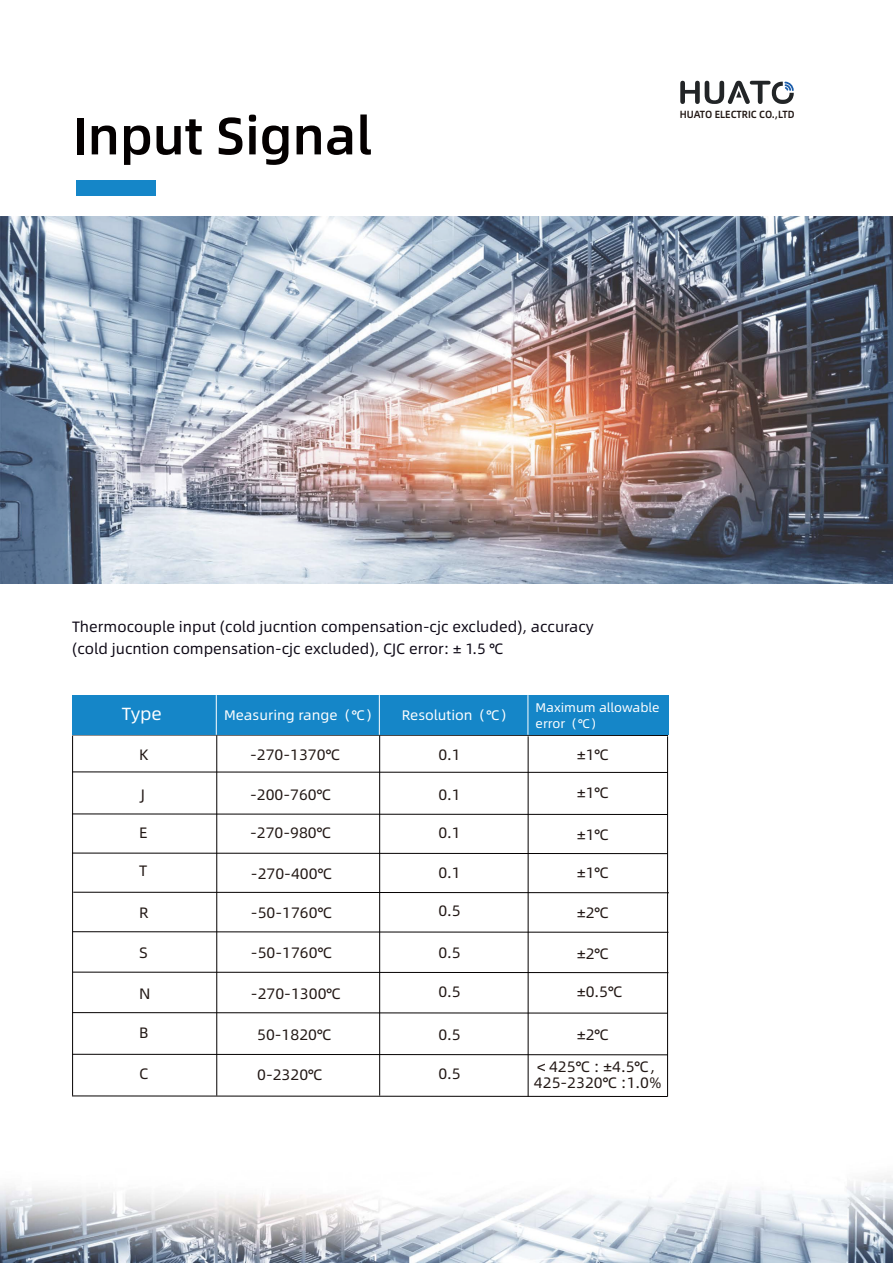
<style>
.page{position:relative;width:893px;height:1263px;background:#fff}
.page>*{position:absolute;margin:0;border:0;box-sizing:border-box;transform-origin:0 0}
.t1{font:52.5px "Alibaba Pu Hui Ti M";color:#040000}
.t2{font:17.55px "Alibaba Pu Hui Ti R";color:#fff}
.t3{font:15.15px/32.4px "Alibaba Pu Hui Ti R";color:#221815}
.t4{font:15px/22.5px "Alibaba Pu Hui Ti R";color:#0e0916}
.t5{font:13.8px "Alibaba Pu Hui Ti R";color:#fff}
.t6{font:12.6px/16.4px "Alibaba Pu Hui Ti R";color:#fff}
.t7{font:10.35px "Alibaba Pu Hui Ti M";color:#221815;scale:.93 1}
</style>
<div class="page">
<img style="left:0;top:1175px;width:893px;height:88px">
<div style="left:76px;top:180px;width:79px;height:16px;background:#1586c8"></div>
<svg style="left:680px;top:81px;width:114px;height:23px"></svg>
<hr style="left:216px;top:735px;width:1px;height:360px;background:#040000">
<hr style="left:72px;top:735px;width:1px;height:360px;background:#040000">
<hr style="left:379px;top:735px;width:1px;height:360px;background:#040000">
<hr style="left:528px;top:736px;width:1px;height:360px;background:#040000">
<hr style="left:667px;top:736px;width:1px;height:360px;background:#040000">
<svg style="left:72px;top:771px;width:597px;height:2px"></svg>
<svg style="left:72px;top:813px;width:596px;height:2px"></svg>
<svg style="left:72px;top:852px;width:596px;height:2px"></svg>
<svg style="left:73px;top:891px;width:596px;height:2px"></svg>
<svg style="left:72px;top:931px;width:597px;height:2px"></svg>
<svg style="left:72px;top:971px;width:597px;height:2px"></svg>
<svg style="left:72px;top:1012px;width:596px;height:2px"></svg>
<svg style="left:72px;top:1053px;width:596px;height:2px"></svg>
<svg style="left:72px;top:1095px;width:596px;height:2px"></svg>
<svg style="left:72px;top:734px;width:597px;height:2px"></svg>
<div style="left:72px;top:695px;width:596px;height:40px;background:#1586c8"></div>
<hr style="left:379px;top:695px;width:1px;height:40px;background:#fff">
<hr style="left:216px;top:695px;width:1px;height:40px;background:#fff">
<hr style="left:528px;top:695px;width:1px;height:40px;background:#fff">
<img style="left:0;top:217px;width:893px;height:366px">
<h1 class="t1" style="left:73px;top:95px;width:301px">Input Signal</h1>
<p class="t7" style="left:680px;top:106px;width:125px">HUATO ELECTRIC CO.,LTD</p>
<p class="t4" style="left:72px;top:614px;width:523px">Thermocouple input (cold jucntion compensation-cjc excluded), accuracy (cold jucntion compensation-cjc excluded), CJC error: ± 1.5 ℃</p>
<p class="t2" style="left:122px;top:701px;width:42px">Type</p>
<p class="t5" style="left:224px;top:705px;width:156px">Measuring range（℃）</p>
<p class="t5" style="left:402px;top:705px;width:113px">Resolution（℃）</p>
<p class="t6" style="left:536px;top:699px;width:126px">Maximum allowable error（℃）</p>
<p class="t3" style="left:139px;top:737px;width:11px">K</p>
<p class="t3" style="left:141px;top:778px;width:6px">J</p>
<p class="t3" style="left:139px;top:815px;width:10px">E</p>
<p class="t3" style="left:139px;top:853px;width:10px">T</p>
<p class="t3" style="left:139px;top:895px;width:11px">R</p>
<p class="t3" style="left:139px;top:936px;width:10px">S</p>
<p class="t3" style="left:139px;top:976px;width:13px">N</p>
<p class="t3" style="left:139px;top:1016px;width:11px">B</p>
<p class="t3" style="left:139px;top:1057px;width:11px">C</p>
<p class="t3" style="left:250px;top:737px;width:91px">-270-1370℃</p>
<p class="t3" style="left:250px;top:778px;width:82px">-200-760℃</p>
<p class="t3" style="left:250px;top:815px;width:82px">-270-980℃</p>
<p class="t3" style="left:251px;top:856px;width:82px">-270-400℃</p>
<p class="t3" style="left:251px;top:895px;width:82px">-50-1760℃</p>
<p class="t3" style="left:251px;top:936px;width:82px">-50-1760℃</p>
<p class="t3" style="left:251px;top:976px;width:91px">-270-1300℃</p>
<p class="t3" style="left:257px;top:1017px;width:76px">50-1820℃</p>
<p class="t3" style="left:257px;top:1058px;width:67px">0-2320℃</p>
<p class="t3" style="left:438px;top:737px;width:24px">0.1</p>
<p class="t3" style="left:438px;top:778px;width:24px">0.1</p>
<p class="t3" style="left:438px;top:815px;width:24px">0.1</p>
<p class="t3" style="left:438px;top:856px;width:24px">0.1</p>
<p class="t3" style="left:438px;top:893px;width:24px">0.5</p>
<p class="t3" style="left:438px;top:936px;width:24px">0.5</p>
<p class="t3" style="left:438px;top:975px;width:24px">0.5</p>
<p class="t3" style="left:438px;top:1017px;width:24px">0.5</p>
<p class="t3" style="left:438px;top:1057px;width:24px">0.5</p>
<p class="t3" style="left:577px;top:737px;width:33px">±1℃</p>
<p class="t3" style="left:577px;top:776px;width:33px">±1℃</p>
<p class="t3" style="left:577px;top:818px;width:33px">±1℃</p>
<p class="t3" style="left:577px;top:856px;width:33px">±1℃</p>
<p class="t3" style="left:577px;top:895px;width:33px">±2℃</p>
<p class="t3" style="left:577px;top:936px;width:33px">±2℃</p>
<p class="t3" style="left:577px;top:975px;width:47px">±0.5℃</p>
<p class="t3" style="left:534px;top:1017px;width:131px;text-indent:43px">±2℃＜425℃ : ±4.5℃，</p>
<p class="t3" style="left:534px;top:1066px;width:129px">425-2320℃ :1.0%</p>
</div>
